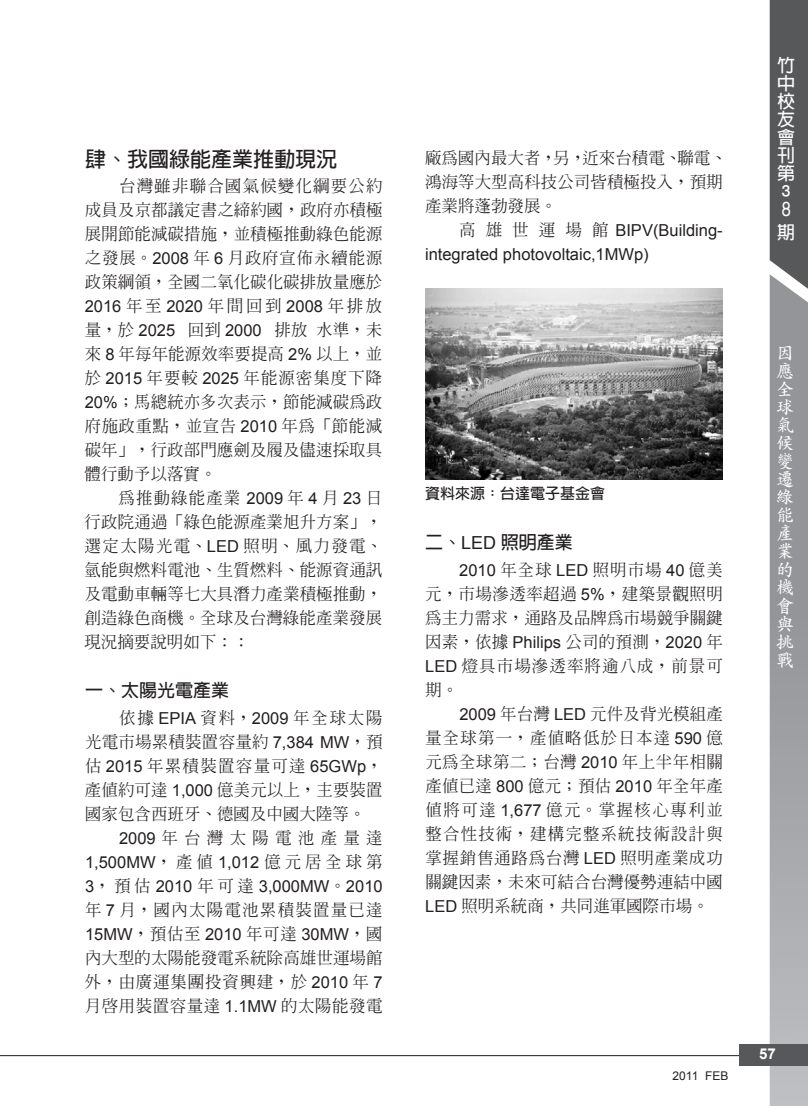
<style>
.page{position:relative;width:808px;height:1106px;background:#fff}
.page>*{position:absolute;margin:0;border:0;box-sizing:border-box;transform-origin:0 0}
.t1{font:700 21px "AR Hei B5";color:#231f20}
.t2{font:700 18px/18px "AR Kai B5";color:#fff}
.t3{font:700 18px "AR Hei B5";color:#231f20}
.t4{font:700 18px/18px "AR Hei B5";color:#fff}
.t5{font:500 16.5px/24px "AR Ming B5";color:#231f20;text-align:justify}
.t6{font:16.5px/24px "Arial";color:#231f20}
.t7{font:500 16.5px "AR Ming B5";letter-spacing:.075em;color:#231f20}
.t8{font:500 16.5px "AR Ming B5";letter-spacing:.38em;color:#231f20}
.t9{font:700 15px "AR Hei B5";color:#231f20}
.t10{font:700 15px "Arial";color:#fff}
.t11{font:12px "Arial";color:#231f20}
.s1{font-family:"Arial";font-weight:400}
.s2{font-family:"AR Ming B5";font-weight:500}
</style>
<div class="page">
<hr style="left:0;top:1055px;width:740px;height:1px;background:#231f20">
<svg style="left:770px;top:0;width:38px;height:1106px;background:#8e8f92"></svg>
<div style="left:740px;top:1044px;width:68px;height:21px;background:#57585a"></div>
<img style="left:425px;top:289px;width:298px;height:190px">
<p class="t1" style="left:85px;top:149px;width:253px">肆、我國綠能產業推動現況</p>
<p class="t5" style="left:85px;top:173px;width:299px;text-indent:34px">台灣雖非聯合國氣候變化綱要公約成員及京都議定書之締約國，政府亦積極展開節能減碳措施，並積極推動綠色能源之發展。<span class="s1">2008</span> 年 <span class="s1">6</span> 月政府宣佈永續能源政策綱領，全國二氧化碳化碳排放量應於</p>
<p class="t6" style="left:85px;top:294px;width:299px">2016 <span class="s2">年至</span> 2020 <span class="s2">年間回到</span> 2008 <span class="s2">年排放</span></p>
<p class="t5" style="left:85px;top:317px;width:299px">量，於 <span class="s1">2025</span> 回到 <span class="s1">2000</span> 排放水準，未來 <span class="s1">8</span> 年每年能源效率要提高 <span class="s1">2%</span> 以上，並於 <span class="s1">2015</span> 年要較 <span class="s1">2025</span> 年能源密集度下降<span class="s1">20%</span>；馬總統亦多次表示，節能減碳為政府施政重點，並宣告 <span class="s1">2010</span> 年為「節能減碳年」，行政部門應劍及履及儘速採取具體行動予以落實。</p>
<p class="t5" style="left:84px;top:485px;width:299px;text-indent:34px">為推動綠能產業 <span class="s1">2009</span> 年 <span class="s1">4</span> 月 <span class="s1">23</span> 日行政院通過「綠色能源產業旭升方案」，選定太陽光電、<span class="s1">LED</span> 照明、風力發電、氫能與燃料電池、生質燃料、能源資通訊及電動車輛等七大具潛力產業積極推動，創造綠色商機。全球及台灣綠能產業發展現況摘要說明如下：：</p>
<p class="t3" style="left:85px;top:681px;width:145px">一、太陽光電產業</p>
<p class="t5" style="left:85px;top:706px;width:299px;text-indent:34px">依據 <span class="s1">EPIA</span> 資料，<span class="s1">2009</span> 年全球太陽光電市場累積裝置容量約 <span class="s1">7,384 MW</span>，預估 <span class="s1">2015</span> 年累積裝置容量可達 <span class="s1">65GWp</span>，產值約可達 <span class="s1">1,000</span> 億美元以上，主要裝置國家包含西班牙、德國及中國大陸等。</p>
<p class="t8" style="left:119px;top:829px;width:265px"><span class="s1">2009</span>年台灣太陽電池產量達</p>
<p class="t6" style="left:85px;top:850px;width:299px">1,500MW<span class="s2">，產值</span> 1,012 <span class="s2">億元居全球第<br></span>3<span class="s2">，預估</span> 2010 <span class="s2">年可達</span> 3,000MW<span class="s2">。</span>2010</p>
<p class="t7" style="left:85px;top:901px;width:299px">年 <span class="s1">7</span> 月，國內太陽電池累積裝置量已達</p>
<p class="t6" style="left:85px;top:922px;width:299px">15MW<span class="s2">，預估至</span> 2010 <span class="s2">年可達</span> 30MW<span class="s2">，國</span></p>
<p class="t5" style="left:85px;top:946px;width:299px">內大型的太陽能發電系統除高雄世運場館外，由廣運集團投資興建，於 <span class="s1">2010</span> 年 <span class="s1">7</span>月啟用裝置容量達 <span class="s1">1.1MW</span> 的太陽能發電</p>
<p class="t5" style="left:425px;top:145px;width:303px;text-align:left">廠為國內最大者，另，近來台積電、聯電、鴻海等大型高科技公司皆積極投入，預期產業將蓬勃發展。</p>
<p class="t6" style="left:425px;top:218px;width:299px;text-indent:34px"><span class="s2">高 雄 世 運 場 館</span> BIPV(Building&shy;integrated photovoltaic,1MWp)</p>
<p class="t9" style="left:425px;top:486px;width:181px">資料來源：台達電子基金會</p>
<p class="t3" style="left:425px;top:533px;width:149px">二、<span class="s1">LED</span> 照明產業</p>
<p class="t6" style="left:459px;top:558px;width:265px">2010 <span class="s2">年全球</span> LED <span class="s2">照明市場</span> 40 <span class="s2">億美</span></p>
<p class="t5" style="left:425px;top:581px;width:299px">元，市場滲透率超過 <span class="s1">5%</span>，建築景觀照明為主力需求，通路及品牌為市場競爭關鍵因素，依據 <span class="s1">Philips</span> 公司的預測，<span class="s1">2020</span> 年<span class="s1">LED</span> 燈具市場滲透率將逾八成，前景可期。</p>
<p class="t5" style="left:425px;top:701px;width:299px;text-indent:34px"><span class="s1">2009</span> 年台灣 <span class="s1">LED</span> 元件及背光模組產量全球第一，產值略低於日本達 <span class="s1">590</span> 億元為全球第二；台灣 <span class="s1">2010</span> 年上半年相關產值已達 <span class="s1">800</span> 億元；預估 <span class="s1">2010</span> 年全年產值將可達 <span class="s1">1,677</span> 億元。掌握核心專利並整合性技術，建構完整系統技術設計與掌握銷售通路為台灣 <span class="s1">LED</span> 照明產業成功關鍵因素，未來可結合台灣優勢連結中國<span class="s1">LED</span> 照明系統商，共同進軍國際市場。</p>
<p class="t4" style="left:777px;top:56px;width:19px">竹中校友會刊第<br>３<br>8</p>
<p class="t4" style="left:777px;top:223px;width:18px">期</p>
<p class="t2" style="left:776px;top:344px;width:19px">因應全球氣候變遷綠能產業的機會與挑戰</p>
<p class="t11" style="left:672px;top:1068px;width:57px">2011 FEB</p>
<p class="t10" style="left:759px;top:1043px;width:18px">57</p>
</div>
